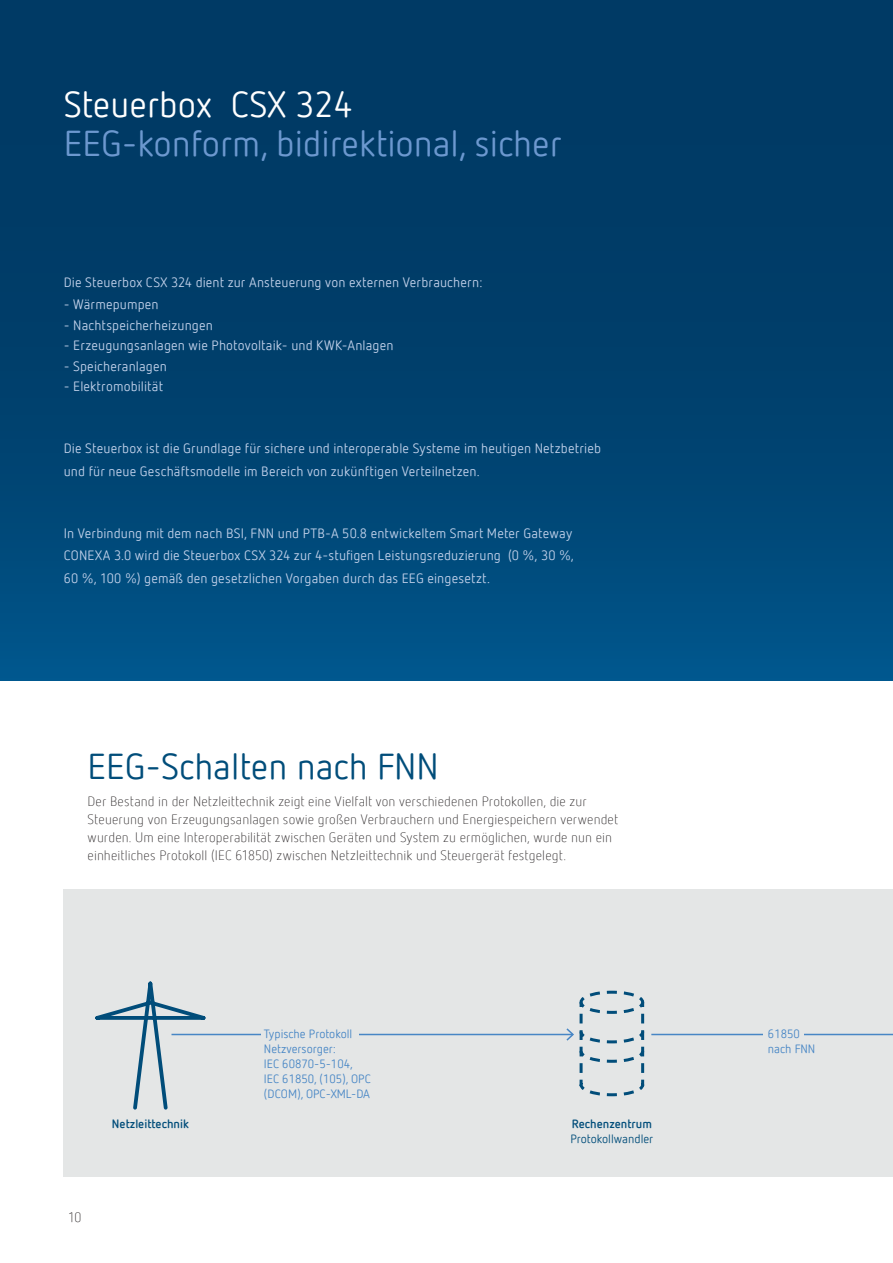
<style>
.page{position:relative;width:893px;height:1263px;background:#fff}
.page>*{position:absolute;margin:0;border:0;box-sizing:border-box;transform-origin:0 0}
.t1{font:36px "Netto Offc Pro";color:#6c98cf}
.t2{font:36px "Netto Offc Pro";color:#014d7a}
.t3{font:36px "Netto Offc Pro";color:#fff}
.t4{font:13.5px/22.5px "Netto Offc Pro";letter-spacing:.01em;color:#c2d1ea}
.t5{font:300 13.5px/18px "Netto Offc Pro";letter-spacing:.01em;color:#231f20}
.t6{font:12px/15px "Netto Offc Pro";color:#4786c5}
.t7{font:700 12px "Netto Offc Pro";color:#014d7a}
.t8{font:12px "Netto Offc Pro";color:#014d7a}
</style>
<div class="page">
<div style="left:64px;top:889px;width:829px;height:287px;background:#e4e6e6"></div>
<svg style="left:95px;top:981px;width:113px;height:129px"></svg>
<hr style="left:171px;top:1034px;width:402px;height:1px;background:#4786c5">
<svg style="left:565px;top:990px;width:80px;height:107px"></svg>
<div style="left:261px;top:1028px;width:97px;height:13px;background:#e4e6e6"></div>
<hr style="left:651px;top:1034px;width:242px;height:1px;background:#4786c5">
<div style="left:764px;top:1028px;width:40px;height:13px;background:#e4e6e6"></div>
<div style="left:0;top:0;width:893px;height:680px;background:linear-gradient(to bottom,#00345d,#005082)"></div>
<h1 class="t3" style="left:64px;top:81px;width:290px">Steuerbox CSX 324</h1>
<h1 class="t1" style="left:64px;top:120px;width:500px">EEG-konform, bidirektional, sicher</h1>
<p class="t4" style="left:64px;top:270px;width:420px">Die Steuerbox CSX 324 dient zur Ansteuerung von externen Verbrauchern:</p>
<p class="t4" style="left:64px;top:293px;width:96px">- Wärmepumpen</p>
<p class="t4" style="left:64px;top:313px;width:151px">- Nachtspeicherheizungen</p>
<p class="t4" style="left:64px;top:334px;width:331px">- Erzeugungsanlagen wie Photovoltaik- und KWK-Anlagen</p>
<p class="t4" style="left:64px;top:354px;width:105px">- Speicheranlagen</p>
<p class="t4" style="left:64px;top:375px;width:101px">- Elektromobilität</p>
<p class="t4" style="left:64px;top:437px;width:539px">Die Steuerbox ist die Grundlage für sichere und interoperable Systeme im heutigen Netzbetrieb und für neue Geschäftsmodelle im Bereich von zukünftigen Verteilnetzen.</p>
<p class="t4" style="left:64px;top:521px;width:512px;text-align:justify">In Verbindung mit dem nach BSI, FNN und PTB-A 50.8 entwickeltem Smart Meter Gateway CONEXA 3.0 wird die Steuerbox CSX 324 zur 4-stufigen Leistungsreduzierung (0 %, 30 %, 60 %, 100 %) gemäß den gesetzlichen Vorgaben durch das EEG eingesetzt.</p>
<h1 class="t2" style="left:88px;top:743px;width:353px">EEG-Schalten nach FNN</h1>
<p class="t5" style="left:88px;top:792px;width:532px">Der Bestand in der Netzleittechnik zeigt eine Vielfalt von verschiedenen Protokollen, die zur Steuerung von Erzeugungsanlagen sowie großen Verbrauchern und Energiespeichern verwendet wurden. Um eine Interoperabilität zwischen Geräten und System zu ermöglichen, wurde nun ein einheitliches Protokoll (IEC 61850) zwischen Netzleittechnik und Steuergerät festgelegt.</p>
<p class="t6" style="left:264px;top:1026px;width:108px">Typische Protokoll<br>Netzversorger:<br>IEC 60870-5-104,<br>IEC 61850, (105), OPC (DCOM), OPC-XML-DA</p>
<p class="t6" style="left:768px;top:1026px;width:49px">61850 nach FNN</p>
<p class="t5" style="left:68px;top:1208px;width:15px">10</p>
<p class="t7" style="left:112px;top:1116px;width:78px">Netzleittechnik</p>
<p class="t7" style="left:572px;top:1116px;width:82px">Rechenzentrum</p>
<p class="t8" style="left:570px;top:1131px;width:84px">Protokollwandler</p>
</div>
